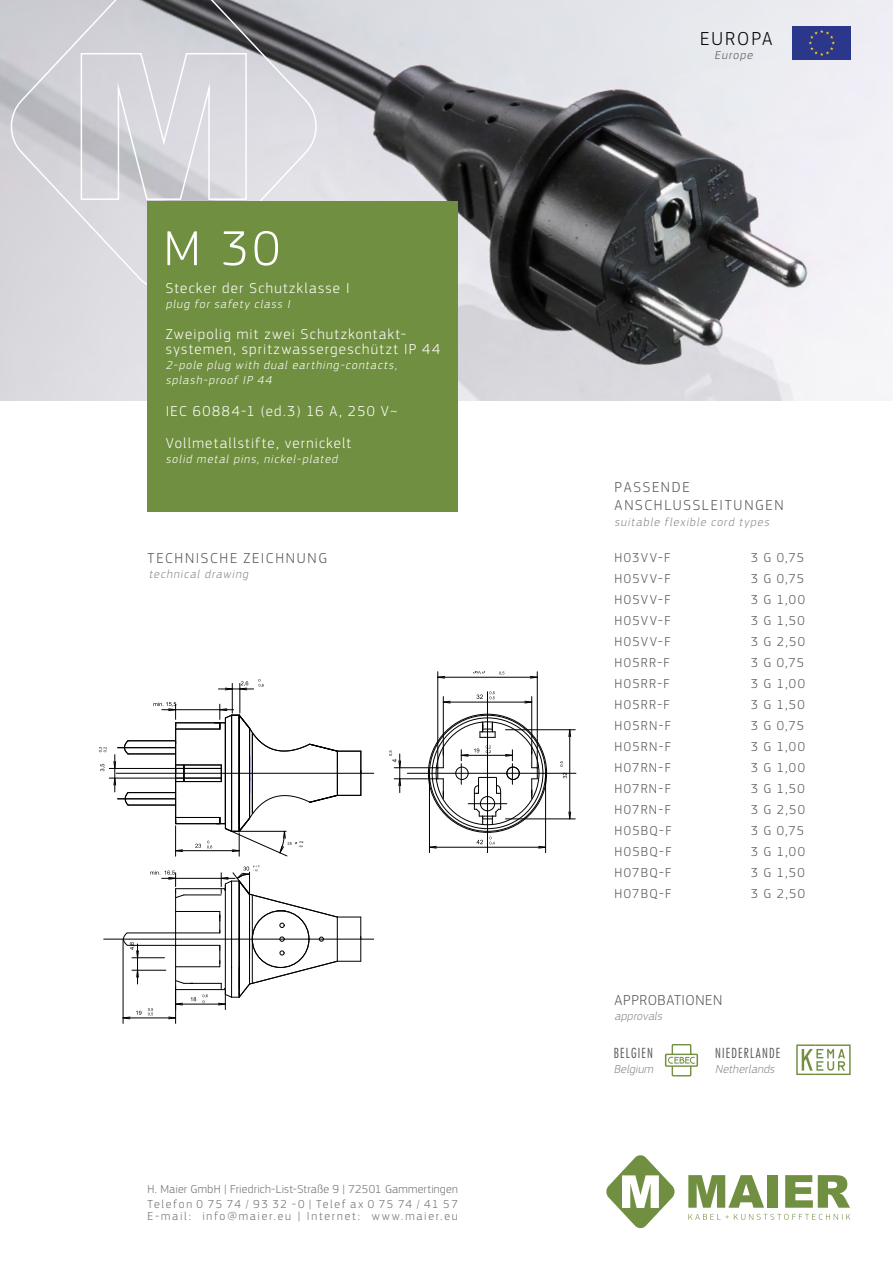
<style>
.page{position:relative;width:893px;height:1263px;background:#fff}
.page>*{position:absolute;margin:0;border:0;box-sizing:border-box;transform-origin:0 0}
.t1{font:300 51px "PF Square Sans Pro";color:#fff}
.t2{font:300 19.5px "PF Square Sans Pro";letter-spacing:.1em;color:#000}
.t3{font:300 15px/15px "PF Square Sans Pro";letter-spacing:.085em;color:#fff}
.t4{font:300 15px/18px "PF Square Sans Pro";letter-spacing:.11em;color:#58585a}
.t5{font:300 15px "PF Square Sans Pro";letter-spacing:.04em;color:#58585a}
.t6{font:300 13.5px/21px "PF Square Sans Pro";letter-spacing:.1em;color:#58585a}
.t7{font:300 condensed 13.5px "Futura";letter-spacing:.085em;color:#58585a}
.t8{font:italic 300 12px/15px "PF Square Sans Pro";color:#fff}
.t9{font:300 12px/15px "PF Square Sans Pro";letter-spacing:.025em;color:#707172}
.t10{font:italic 300 12px "PF Square Sans Pro";color:#87888a}
.t11{font:300 12px "PF Square Sans Pro";letter-spacing:.145em;color:#707172}
.t12{font:italic 300 12px "PF Square Sans Pro";color:#58585a}
</style>
<div class="page">
<img style="left:0;top:0;width:893px;height:401px">
<svg style="left:6px;top:0;width:315px;height:295px;background:#cbcad0"></svg>
<div style="left:147px;top:201px;width:311px;height:310px;background:#718f40"></div>
<div style="left:768px;top:1175px;width:10px;height:33px;background:#718f40"></div>
<svg style="left:785px;top:1175px;width:65px;height:33px"></svg>
<svg style="left:688px;top:1175px;width:76px;height:33px"></svg>
<svg style="left:606px;top:1155px;width:69px;height:74px"></svg>
<svg style="left:688px;top:1214px;width:162px;height:6px"></svg>
<svg style="left:665px;top:1044px;width:33px;height:32px"></svg>
<svg style="left:796px;top:1044px;width:55px;height:31px"></svg>
<div style="left:792px;top:26px;width:59px;height:33px;background:#2a378b"></div>
<svg style="left:808px;top:30px;width:27px;height:26px"></svg>
<hr style="left:379px;top:853px;width:208px;height:1px;background:#000">
<svg style="left:389px;top:672px;width:188px;height:181px"></svg>
<svg style="left:99px;top:690px;width:275px;height:334px"></svg>
<hr style="left:175px;top:891px;width:1px;height:48px;background:#000">
<hr style="left:175px;top:939px;width:1px;height:49px;background:#000">
<hr style="left:127px;top:933px;width:49px;height:1px;background:#000">
<hr style="left:127px;top:945px;width:49px;height:1px;background:#000">
<hr style="left:104px;top:939px;width:270px;height:1px;background:#000">
<hr style="left:116px;top:773px;width:258px;height:1px;background:#000">
<svg style="left:100px;top:764px;width:5px;height:7px"></svg>
<svg style="left:99px;top:747px;width:8px;height:5px"></svg>
<hr style="left:109px;top:778px;width:67px;height:1px;background:#000">
<hr style="left:109px;top:768px;width:67px;height:1px;background:#000">
<svg style="left:114px;top:755px;width:2px;height:37px"></svg>
<hr style="left:176px;top:709px;width:44px;height:1px;background:#000">
<hr style="left:176px;top:989px;width:49px;height:1px;background:#000">
<hr style="left:176px;top:888px;width:49px;height:1px;background:#000">
<hr style="left:176px;top:933px;width:44px;height:1px;background:#000">
<hr style="left:176px;top:945px;width:44px;height:1px;background:#000">
<hr style="left:184px;top:895px;width:37px;height:1px;background:#000">
<hr style="left:190px;top:983px;width:31px;height:1px;background:#000">
<hr style="left:176px;top:878px;width:45px;height:1px;background:#000">
<svg style="left:150px;top:870px;width:34px;height:28px"></svg>
<svg style="left:136px;top:1011px;width:6px;height:4px"></svg>
<svg style="left:148px;top:1008px;width:5px;height:8px"></svg>
<hr style="left:123px;top:939px;width:1px;height:84px;background:#000">
<hr style="left:175px;top:989px;width:1px;height:34px;background:#000">
<hr style="left:123px;top:1018px;width:53px;height:1px;background:#000">
<svg style="left:123px;top:1017px;width:7px;height:2px"></svg>
<hr style="left:176px;top:1004px;width:49px;height:1px;background:#000">
<svg style="left:175px;top:980px;width:21px;height:30px"></svg>
<hr style="left:232px;top:683px;width:1px;height:30px;background:#000">
<hr style="left:240px;top:683px;width:1px;height:30px;background:#000">
<hr style="left:176px;top:966px;width:44px;height:1px;background:#000">
<hr style="left:176px;top:911px;width:44px;height:1px;background:#000">
<svg style="left:195px;top:844px;width:6px;height:4px"></svg>
<hr style="left:175px;top:826px;width:1px;height:30px;background:#000">
<hr style="left:176px;top:850px;width:63px;height:1px;background:#000">
<hr style="left:132px;top:970px;width:34px;height:1px;background:#000">
<hr style="left:132px;top:957px;width:32px;height:1px;background:#000">
<svg style="left:123px;top:933px;width:15px;height:51px"></svg>
<svg style="left:203px;top:994px;width:5px;height:9px"></svg>
<svg style="left:218px;top:679px;width:46px;height:11px"></svg>
<svg style="left:218px;top:865px;width:143px;height:145px"></svg>
<hr style="left:175px;top:723px;width:1px;height:50px;background:#000">
<hr style="left:176px;top:768px;width:45px;height:1px;background:#000">
<hr style="left:176px;top:778px;width:45px;height:1px;background:#000">
<hr style="left:176px;top:765px;width:45px;height:1px;background:#000">
<hr style="left:176px;top:781px;width:45px;height:1px;background:#000">
<hr style="left:118px;top:747px;width:58px;height:1px;background:#000">
<hr style="left:118px;top:798px;width:58px;height:1px;background:#000">
<hr style="left:128px;top:792px;width:48px;height:1px;background:#000">
<hr style="left:175px;top:768px;width:1px;height:55px;background:#000">
<hr style="left:128px;top:805px;width:48px;height:1px;background:#000">
<hr style="left:128px;top:740px;width:48px;height:1px;background:#000">
<hr style="left:128px;top:754px;width:48px;height:1px;background:#000">
<svg style="left:124px;top:741px;width:4px;height:13px"></svg>
<svg style="left:125px;top:792px;width:3px;height:13px"></svg>
<svg style="left:153px;top:702px;width:23px;height:24px"></svg>
<hr style="left:176px;top:729px;width:44px;height:1px;background:#000">
<hr style="left:176px;top:817px;width:44px;height:1px;background:#000">
<svg style="left:184px;top:766px;width:1px;height:15px"></svg>
<hr style="left:176px;top:722px;width:44px;height:1px;background:#000">
<hr style="left:176px;top:823px;width:44px;height:1px;background:#000">
<svg style="left:207px;top:704px;width:155px;height:152px"></svg>
<h1 class="t1" style="left:164px;top:219px;width:118px">M 30</h1>
<p class="t3" style="left:166px;top:280px;width:185px">Stecker der Schutzklasse I</p>
<p class="t8" style="left:166px;top:296px;width:128px">plug for safety class I</p>
<p class="t3" style="left:166px;top:327px;width:276px">Zweipolig mit zwei Schutzkontakt&shy;systemen, spritzwassergeschützt IP 44</p>
<p class="t8" style="left:166px;top:358px;width:235px">2-pole plug with dual earthing-contacts, splash-proof IP 44</p>
<p class="t3" style="left:166px;top:395px;width:234px;line-height:31.5px">IEC 60884-1 (ed.3) 16 A, 250 V~<br>Vollmetallstifte, vernickelt</p>
<p class="t8" style="left:166px;top:451px;width:176px">solid metal pins, nickel-plated</p>
<p class="t4" style="left:148px;top:549px;width:181px">TECHNISCHE ZEICHNUNG</p>
<p class="t10" style="left:149px;top:567px;width:103px">technical drawing</p>
<p class="t9" style="left:147px;top:1182px;width:312px">H. Maier GmbH | Friedrich-List-Straße 9 | 72501 Gammertingen<br>Telefon 0 75 74 / 93 32 -0 | Telef ax 0 75 74 / 41 57</p>
<p class="t11" style="left:147px;top:1209px;width:312px">E-mail: info@maier.eu | Internet: www.maier.eu</p>
<h2 class="t2" style="left:700px;top:28px;width:74px">EUROPA</h2>
<p class="t12" style="left:715px;top:48px;width:42px">Europe</p>
<p class="t4" style="left:615px;top:478px;width:170px">PASSENDE<br>ANSCHLUSSLEITUNGEN</p>
<p class="t10" style="left:614px;top:514px;width:159px">suitable flexible cord types</p>
<p class="t6" style="left:614px;top:547px;width:59px">H03VV-F<br>H05VV-F<br>H05VV-F<br>H05VV-F<br>H05VV-F<br>H05RR-F<br>H05RR-F<br>H05RR-F<br>H05RN-F<br>H05RN-F<br>H07RN-F<br>H07RN-F<br>H07RN-F<br>H05BQ-F<br>H05BQ-F<br>H07BQ-F<br>H07BQ-F</p>
<p class="t6" style="left:751px;top:547px;width:56px;text-align:justify">3 G 0,75<br>3 G 0,75<br>3 G 1,00<br>3 G 1,50<br>3 G 2,50<br>3 G 0,75<br>3 G 1,00<br>3 G 1,50<br>3 G 0,75<br>3 G 1,00<br>3 G 1,00<br>3 G 1,50<br>3 G 2,50<br>3 G 0,75<br>3 G 1,00<br>3 G 1,50<br>3 G 2,50</p>
<p class="t5" style="left:615px;top:991px;width:109px">APPROBATIONEN</p>
<p class="t10" style="left:614px;top:1009px;width:52px">approvals</p>
<p class="t7" style="left:614px;top:1044px;width:41px">BELGIEN</p>
<p class="t10" style="left:614px;top:1062px;width:43px">Belgium</p>
<p class="t7" style="left:715px;top:1044px;width:67px">NIEDERLANDE</p>
<p class="t10" style="left:715px;top:1062px;width:63px">Netherlands</p>
</div>
